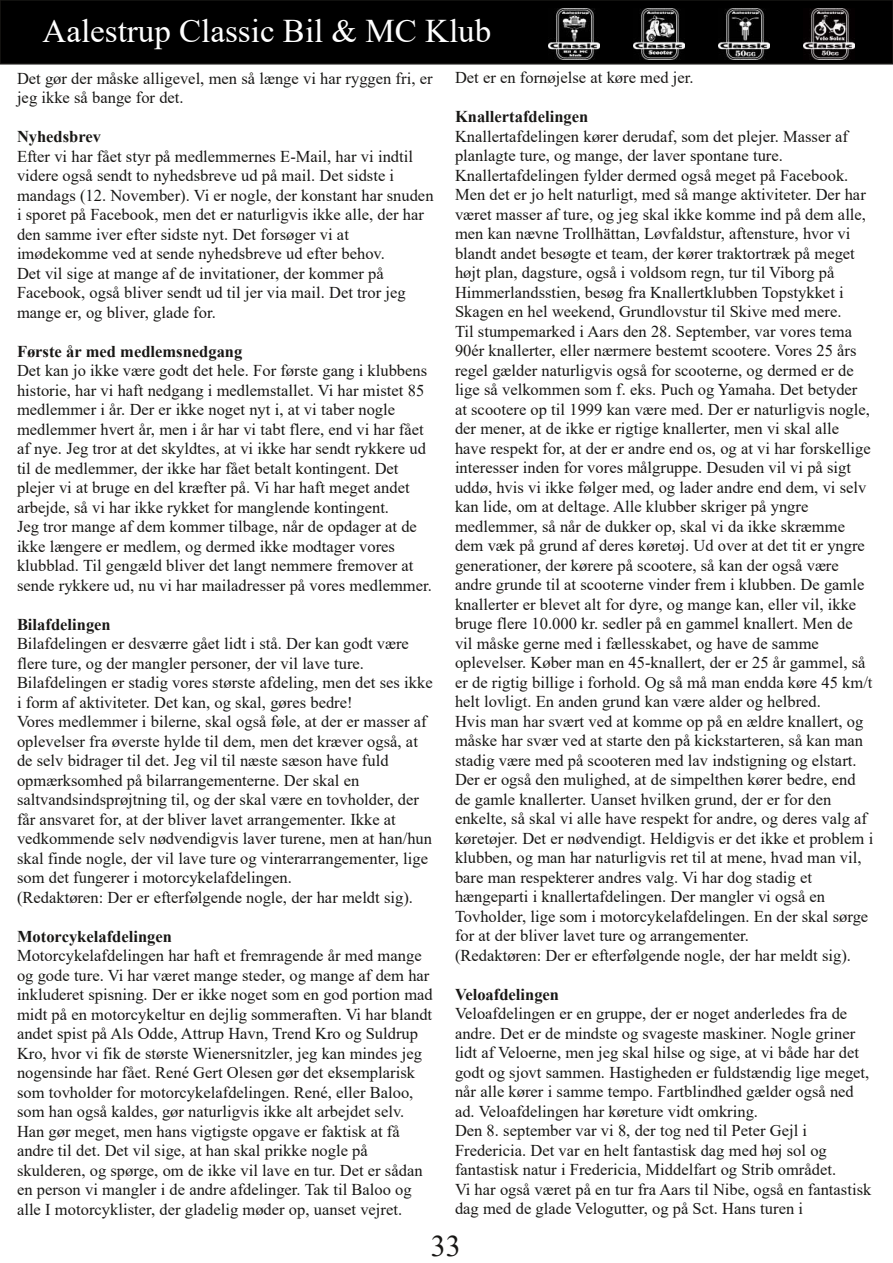
<style>
.page{position:relative;width:893px;height:1263px;background:#fff}
.page>*{position:absolute;margin:0;border:0;box-sizing:border-box;transform-origin:0 0}
.t1{font:33px "Times New Roman";color:#fff}
.t2{font:30px "Times New Roman";color:#181715}
.t3{font:16.5px/19.5px "Times New Roman";color:#181715}
.t4{font:700 16.5px "Times New Roman";color:#181715}
</style>
<div class="page">
<div style="left:0;top:0;width:893px;height:64px;background:#000"></div>
<div style="left:0;top:0;width:893px;height:65px;border:2px solid #181715"></div>
<img style="left:804px;top:9px;width:50px;height:51px">
<img style="left:719px;top:9px;width:50px;height:51px">
<img style="left:634px;top:9px;width:50px;height:51px">
<img style="left:549px;top:9px;width:50px;height:51px">
<h1 class="t1" style="left:43px;top:8px;width:450px">Aalestrup Classic Bil &amp; MC Klub</h1>
<p class="t3" style="left:17px;top:68px;width:417px">Det gør der måske alligevel, men så længe vi har ryggen fri, er jeg ikke så bange for det.</p>
<p class="t4" style="left:17px;top:125px;width:86px">Nyhedsbrev</p>
<p class="t3" style="left:17px;top:146px;width:418px">Efter vi har fået styr på medlemmernes E-Mail, har vi indtil videre også sendt to nyhedsbreve ud på mail. Det sidste i mandags (12. November). Vi er nogle, der konstant har snuden i sporet på Facebook, men det er naturligvis ikke alle, der har den samme iver efter sidste nyt. Det forsøger vi at imødekomme ved at sende nyhedsbreve ud efter behov.<br>Det vil sige at mange af de invitationer, der kommer på Facebook, også bliver sendt ud til jer via mail. Det tror jeg mange er, og bliver, glade for.</p>
<p class="t4" style="left:17px;top:339px;width:227px">Første år med medlemsnedgang</p>
<p class="t3" style="left:17px;top:360px;width:416px">Det kan jo ikke være godt det hele. For første gang i klubbens historie, har vi haft nedgang i medlemstallet. Vi har mistet 85 medlemmer i år. Der er ikke noget nyt i, at vi taber nogle medlemmer hvert år, men i år har vi tabt flere, end vi har fået af nye. Jeg tror at det skyldtes, at vi ikke har sendt rykkere ud til de medlemmer, der ikke har fået betalt kontingent. Det plejer vi at bruge en del kræfter på. Vi har haft meget andet arbejde, så vi har ikke rykket for manglende kontingent.<br>Jeg tror mange af dem kommer tilbage, når de opdager at de ikke længere er medlem, og dermed ikke modtager vores klubblad. Til gengæld bliver det langt nemmere fremover at sende rykkere ud, nu vi har mailadresser på vores medlemmer.</p>
<p class="t4" style="left:17px;top:612px;width:95px">Bilafdelingen</p>
<p class="t3" style="left:17px;top:633px;width:417px">Bilafdelingen er desværre gået lidt i stå. Der kan godt være flere ture, og der mangler personer, der vil lave ture.<br>Bilafdelingen er stadig vores største afdeling, men det ses ikke i form af aktiviteter. Det kan, og skal, gøres bedre!<br>Vores medlemmer i bilerne, skal også føle, at der er masser af oplevelser fra øverste hylde til dem, men det kræver også, at de selv bidrager til det. Jeg vil til næste sæson have fuld opmærksomhed på bilarrangementerne. Der skal en saltvandsindsprøjtning til, og der skal være en tovholder, der får ansvaret for, at der bliver lavet arrangementer. Ikke at vedkommende selv nødvendigvis laver turene, men at han/hun skal finde nogle, der vil lave ture og vinterarrangementer, lige som det fungerer i motorcykelafdelingen.<br>(Redaktøren: Der er efterfølgende nogle, der har meldt sig).</p>
<p class="t4" style="left:17px;top:924px;width:156px">Motorcykelafdelingen</p>
<p class="t3" style="left:17px;top:945px;width:417px">Motorcykelafdelingen har haft et fremragende år med mange og gode ture. Vi har været mange steder, og mange af dem har inkluderet spisning. Der er ikke noget som en god portion mad midt på en motorcykeltur en dejlig sommeraften. Vi har blandt andet spist på Als Odde, Attrup Havn, Trend Kro og Suldrup Kro, hvor vi fik de største Wienersnitzler, jeg kan mindes jeg nogensinde har fået. René Gert Olesen gør det eksemplarisk som tovholder for motorcykelafdelingen. René, eller Baloo, som han også kaldes, gør naturligvis ikke alt arbejdet selv.<br>Han gør meget, men hans vigtigste opgave er faktisk at få andre til det. Det vil sige, at han skal prikke nogle på skulderen, og spørge, om de ikke vil lave en tur. Det er sådan en person vi mangler i de andre afdelinger. Tak til Baloo og alle I motorcyklister, der gladelig møder op, uanset vejret.</p>
<p class="t3" style="left:455px;top:67px;width:240px">Det er en fornøjelse at køre med jer.</p>
<p class="t4" style="left:455px;top:105px;width:135px">Knallertafdelingen</p>
<p class="t3" style="left:455px;top:126px;width:420px">Knallertafdelingen kører derudaf, som det plejer. Masser af planlagte ture, og mange, der laver spontane ture.<br>Knallertafdelingen fylder dermed også meget på Facebook.<br>Men det er jo helt naturligt, med så mange aktiviteter. Der har været masser af ture, og jeg skal ikke komme ind på dem alle, men kan nævne Trollhättan, Løvfaldstur, aftensture, hvor vi blandt andet besøgte et team, der kører traktortræk på meget højt plan, dagsture, også i voldsom regn, tur til Viborg på Himmerlandsstien, besøg fra Knallertklubben Topstykket i Skagen en hel weekend, Grundlovstur til Skive med mere.<br>Til stumpemarked i Aars den 28. September, var vores tema 90ér knallerter, eller nærmere bestemt scootere. Vores 25 års regel gælder naturligvis også for scooterne, og dermed er de lige så velkommen som f. eks. Puch og Yamaha. Det betyder at scootere op til 1999 kan være med. Der er naturligvis nogle, der mener, at de ikke er rigtige knallerter, men vi skal alle have respekt for, at der er andre end os, og at vi har forskellige interesser inden for vores målgruppe. Desuden vil vi på sigt uddø, hvis vi ikke følger med, og lader andre end dem, vi selv kan lide, om at deltage. Alle klubber skriger på yngre medlemmer, så når de dukker op, skal vi da ikke skræmme dem væk på grund af deres køretøj. Ud over at det tit er yngre generationer, der kørere på scootere, så kan der også være andre grunde til at scooterne vinder frem i klubben. De gamle knallerter er blevet alt for dyre, og mange kan, eller vil, ikke bruge flere 10.000 kr. sedler på en gammel knallert. Men de vil måske gerne med i fællesskabet, og have de samme oplevelser. Køber man en 45-knallert, der er 25 år gammel, så er de rigtig billige i forhold. Og så må man endda køre 45 km/t helt lovligt. En anden grund kan være alder og helbred.<br>Hvis man har svært ved at komme op på en ældre knallert, og måske har svær ved at starte den på kickstarteren, så kan man stadig være med på scooteren med lav indstigning og elstart.<br>Der er også den mulighed, at de simpelthen kører bedre, end de gamle knallerter. Uanset hvilken grund, der er for den enkelte, så skal vi alle have respekt for andre, og deres valg af køretøjer. Det er nødvendigt. Heldigvis er det ikke et problem i klubben, og man har naturligvis ret til at mene, hvad man vil, bare man respekterer andres valg. Vi har dog stadig et hængeparti i knallertafdelingen. Der mangler vi også en Tovholder, lige som i motorcykelafdelingen. En der skal sørge for at der bliver lavet ture og arrangementer.<br>(Redaktøren: Der er efterfølgende nogle, der har meldt sig).</p>
<p class="t4" style="left:455px;top:982px;width:106px">Veloafdelingen</p>
<p class="t3" style="left:455px;top:1003px;width:418px">Veloafdelingen er en gruppe, der er noget anderledes fra de andre. Det er de mindste og svageste maskiner. Nogle griner lidt af Veloerne, men jeg skal hilse og sige, at vi både har det godt og sjovt sammen. Hastigheden er fuldstændig lige meget, når alle kører i samme tempo. Fartblindhed gælder også ned ad. Veloafdelingen har køreture vidt omkring.<br>Den 8. september var vi 8, der tog ned til Peter Gejl i Fredericia. Det var en helt fantastisk dag med høj sol og fantastisk natur i Fredericia, Middelfart og Strib området.<br>Vi har også været på en tur fra Aars til Nibe, også en fantastisk dag med de glade Velogutter, og på Sct. Hans turen i</p>
<h2 class="t2" style="left:431px;top:1224px;width:31px">33</h2>
</div>
